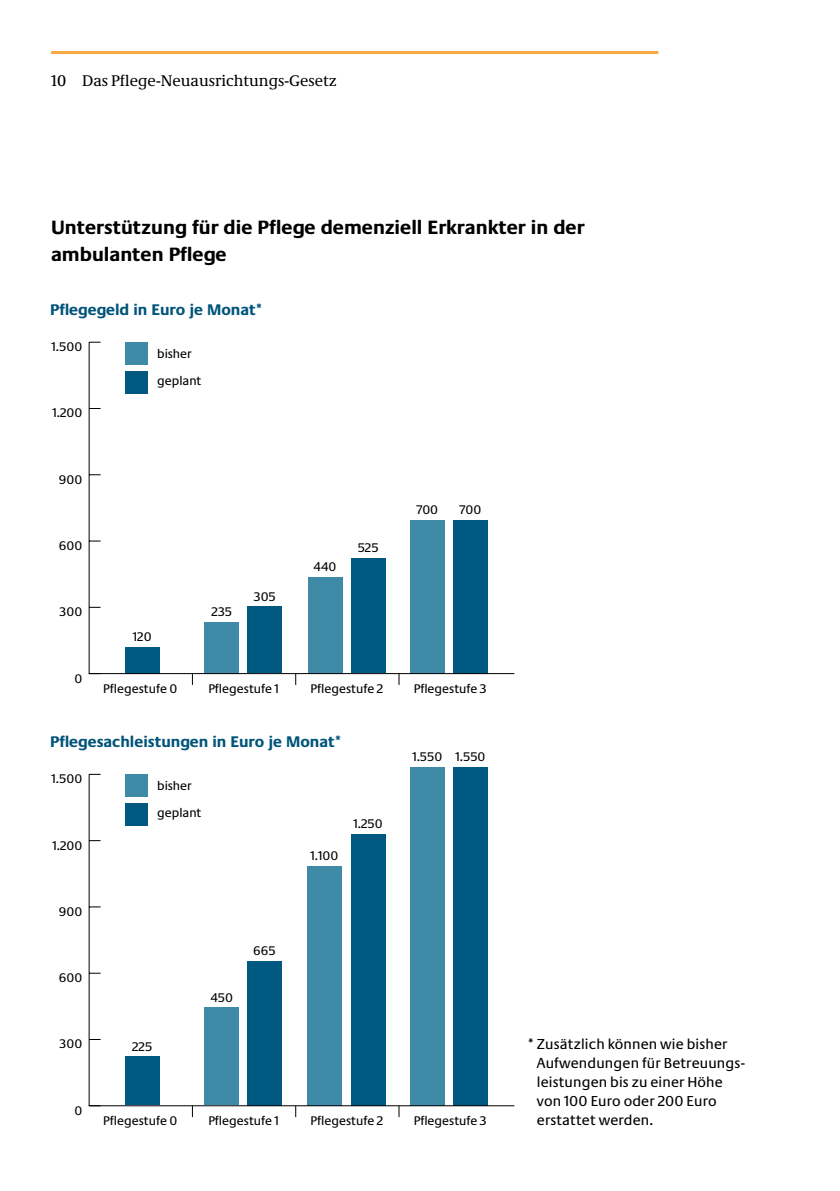
<style>
.page{position:relative;width:840px;height:1191px;background:#fff}
.page>*{position:absolute;margin:0;border:0;box-sizing:border-box;transform-origin:0 0}
.t1{font:700 20px/27px "Neue Praxis";color:#000}
.t2{font:700 16px "Neue Praxis";color:#00547a}
.t3{font:16px "Neue Demos";color:#000}
.t4{font:15px/19px "Neue Praxis";letter-spacing:.01em;color:#000}
.t5{font:13px/26.6px "Neue Praxis";color:#000}
</style>
<div class="page">
<hr style="left:51px;top:51px;width:607px;height:3px;background:#f6aa42">
<div style="left:125px;top:647px;width:34px;height:26px;background:#005981"></div>
<div style="left:205px;top:622px;width:34px;height:51px;background:#3f8aa7"></div>
<div style="left:248px;top:606px;width:34px;height:67px;background:#005981"></div>
<div style="left:308px;top:577px;width:34px;height:96px;background:#3f8aa7"></div>
<div style="left:410px;top:520px;width:34px;height:153px;background:#3f8aa7"></div>
<div style="left:453px;top:520px;width:34px;height:153px;background:#005981"></div>
<div style="left:351px;top:558px;width:34px;height:115px;background:#005981"></div>
<hr style="left:89px;top:342px;width:1px;height:331px;background:#000">
<div style="left:125px;top:342px;width:23px;height:23px;background:#3f8aa7"></div>
<div style="left:125px;top:370px;width:23px;height:23px;background:#005981"></div>
<hr style="left:89px;top:673px;width:425px;height:1px;background:#000">
<div style="left:410px;top:767px;width:34px;height:338px;background:#3f8aa7"></div>
<div style="left:453px;top:767px;width:34px;height:338px;background:#005981"></div>
<div style="left:204px;top:1007px;width:34px;height:98px;background:#3f8aa7"></div>
<hr style="left:89px;top:774px;width:1px;height:331px;background:#000">
<div style="left:125px;top:774px;width:23px;height:23px;background:#3f8aa7"></div>
<div style="left:125px;top:802px;width:23px;height:23px;background:#005981"></div>
<div style="left:247px;top:960px;width:34px;height:145px;background:#005981"></div>
<div style="left:307px;top:866px;width:34px;height:239px;background:#3f8aa7"></div>
<div style="left:351px;top:833px;width:34px;height:272px;background:#005981"></div>
<div style="left:125px;top:1056px;width:34px;height:49px;background:#005981"></div>
<hr style="left:89px;top:1105px;width:425px;height:1px;background:#000">
<p class="t3" style="left:51px;top:71px;width:287px">10 Das Pflege-Neuausrichtungs-Gesetz</p>
<h1 class="t1" style="left:51px;top:214px;width:534px">Unterstützung für die Pflege demenziell Erkrankter in der ambulanten Pflege</h1>
<p class="t2" style="left:50px;top:300px;width:213px">Pflegegeld in Euro je Monat*</p>
<p class="t5" style="left:157px;top:340px;width:46px">bisher geplant</p>
<p class="t5" style="left:52px;top:333px;width:32px">1.500</p>
<p class="t5" style="left:52px;top:399px;width:31px">1.200</p>
<p class="t5" style="left:59px;top:466px;width:25px">900</p>
<p class="t5" style="left:59px;top:532px;width:25px">600</p>
<p class="t5" style="left:60px;top:598px;width:24px">300</p>
<p class="t5" style="left:74px;top:664px;width:9px">0</p>
<p class="t5" style="left:133px;top:623px;width:20px">120</p>
<p class="t5" style="left:211px;top:598px;width:22px">235</p>
<p class="t5" style="left:254px;top:583px;width:23px">305</p>
<p class="t5" style="left:313px;top:553px;width:24px">440</p>
<p class="t5" style="left:357px;top:534px;width:22px">525</p>
<p class="t5" style="left:416px;top:496px;width:23px">700</p>
<p class="t5" style="left:459px;top:496px;width:23px">700</p>
<p class="t5" style="left:103px;top:675px;width:75px">Pflegestufe 0</p>
<p class="t5" style="left:208px;top:675px;width:72px">Pflegestufe 1</p>
<p class="t5" style="left:310px;top:675px;width:74px">Pflegestufe 2</p>
<p class="t5" style="left:413px;top:675px;width:74px">Pflegestufe 3</p>
<p class="t2" style="left:50px;top:732px;width:292px">Pflegesachleistungen in Euro je Monat*</p>
<p class="t5" style="left:157px;top:772px;width:46px">bisher geplant</p>
<p class="t5" style="left:52px;top:765px;width:32px">1.500</p>
<p class="t5" style="left:52px;top:831px;width:31px">1.200</p>
<p class="t5" style="left:310px;top:842px;width:29px">1.100</p>
<p class="t5" style="left:353px;top:810px;width:31px">1.250</p>
<p class="t5" style="left:59px;top:898px;width:25px">900</p>
<p class="t5" style="left:59px;top:964px;width:25px">600</p>
<p class="t5" style="left:60px;top:1030px;width:24px">300</p>
<p class="t5" style="left:132px;top:1032px;width:22px">225</p>
<p class="t5" style="left:210px;top:984px;width:24px">450</p>
<p class="t5" style="left:253px;top:937px;width:24px">665</p>
<p class="t5" style="left:412px;top:743px;width:75px">1.550 1.550</p>
<p class="t5" style="left:74px;top:1096px;width:9px">0</p>
<p class="t5" style="left:103px;top:1107px;width:75px">Pflegestufe 0</p>
<p class="t5" style="left:208px;top:1107px;width:72px">Pflegestufe 1</p>
<p class="t5" style="left:310px;top:1107px;width:74px">Pflegestufe 2</p>
<p class="t5" style="left:413px;top:1107px;width:74px">Pflegestufe 3</p>
<p class="t4" style="left:536px;top:1034px;width:209px;text-indent:-9px">* Zusätzlich können wie bisher<br>Aufwendungen für Betreuungs&shy;leistungen bis zu einer Höhe von 100 Euro oder 200 Euro erstattet werden.</p>
</div>
